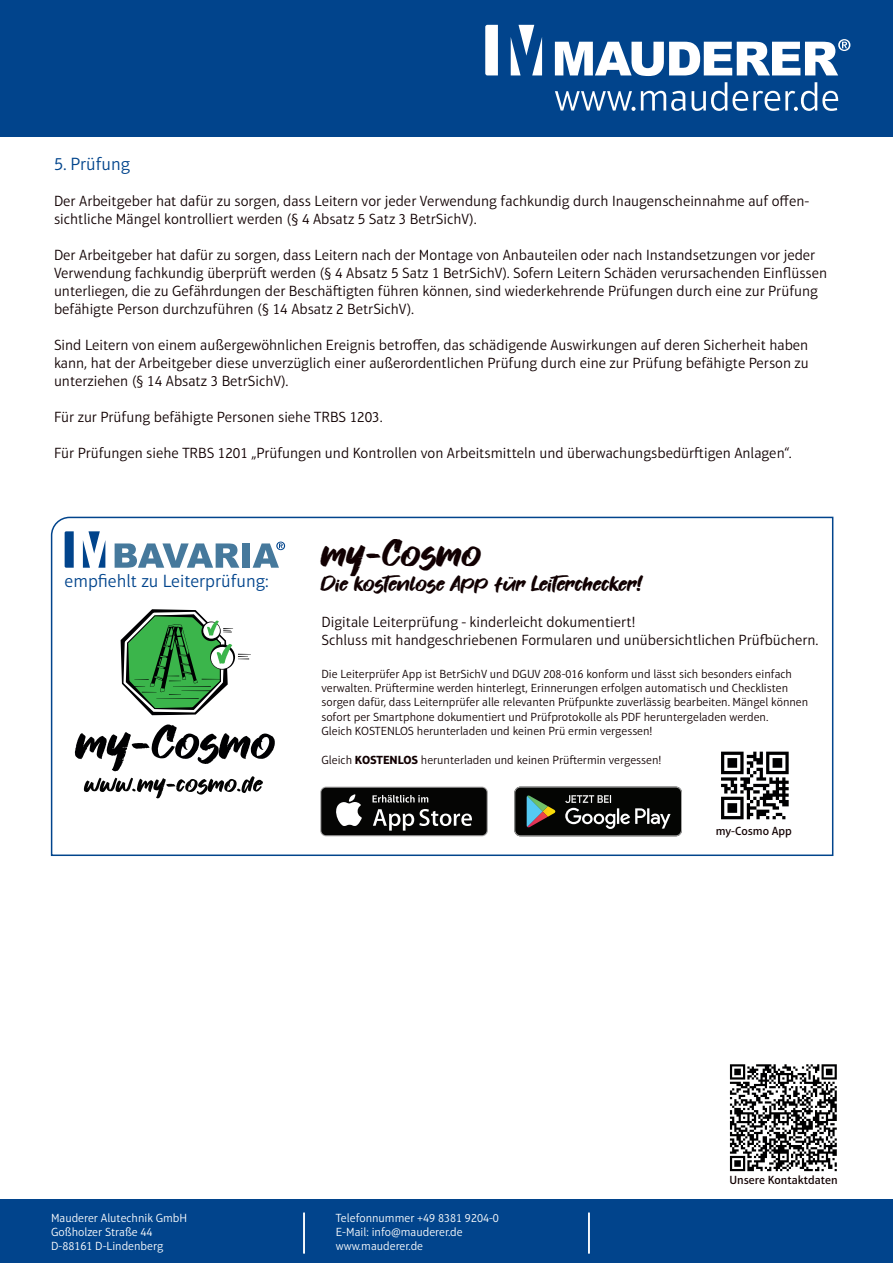
<style>
.page{position:relative;width:893px;height:1263px;background:#fff}
.page>*{position:absolute;margin:0;border:0;box-sizing:border-box;transform-origin:0 0}
.t1{font:36px "Fonters";color:#110002}
.t2{font:21px "Fonters";color:#110002}
.t3{font:300 18px "Aptifer Sans LT Pro";color:#01448c}
.t4{font:300 15px/18px "Aptifer Sans LT Pro";color:#110002}
.t5{font:300 12px/14.4px "Aptifer Sans LT Pro";color:#110002}
.t6{font:300 12px/14.4px "Aptifer Sans LT Pro";color:#fff}
.t7{font:500 12px "Aptifer Sans LT Pro";color:#110002}
.s1{font-weight:700}
</style>
<div class="page">
<div style="left:0;top:0;width:893px;height:137px;background:#01448c"></div>
<svg style="left:555px;top:39px;width:295px;height:37px"></svg>
<svg style="left:485px;top:25px;width:13px;height:50px"></svg>
<svg style="left:511px;top:25px;width:31px;height:50px"></svg>
<svg style="left:555px;top:91px;width:131px;height:20px"></svg>
<svg style="left:692px;top:82px;width:146px;height:29px"></svg>
<div style="left:0;top:1200px;width:893px;height:63px;background:#01448c"></div>
<hr style="left:303px;top:1213px;width:2px;height:40px;background:#fff">
<hr style="left:588px;top:1213px;width:2px;height:40px;background:#fff">
<svg style="left:730px;top:1064px;width:107px;height:107px"></svg>
<svg style="left:50px;top:516px;width:784px;height:340px"></svg>
<svg style="left:65px;top:531px;width:9px;height:37px"></svg>
<svg style="left:83px;top:531px;width:22px;height:37px"></svg>
<svg style="left:115px;top:543px;width:124px;height:25px"></svg>
<div style="left:242px;top:543px;width:8px;height:25px;background:#46799c"></div>
<svg style="left:253px;top:542px;width:32px;height:26px"></svg>
<svg style="left:121px;top:609px;width:130px;height:106px"></svg>
<svg style="left:75px;top:724px;width:200px;height:74px"></svg>
<div style="left:718px;top:748px;width:74px;height:74px;background:linear-gradient(to right,#fff,#fff)"></div>
<svg style="left:721px;top:752px;width:68px;height:67px"></svg>
<div style="left:502px;top:774px;width:192px;height:75px;background:#fff"></div>
<svg style="left:514px;top:787px;width:168px;height:49px;background:#292c29"></svg>
<svg style="left:320px;top:787px;width:168px;height:49px"></svg>
<div style="left:321px;top:788px;width:166px;height:47px;background:#050504;border-radius:5px"></div>
<svg style="left:336px;top:794px;width:26px;height:32px"></svg>
<svg style="left:373px;top:809px;width:99px;height:22px"></svg>
<svg style="left:372px;top:795px;width:56px;height:7px"></svg>
<p class="t3" style="left:54px;top:154px;width:78px">5. Prüfung</p>
<p class="t4" style="left:54px;top:192px;width:757px">Der Arbeitgeber hat dafür zu sorgen, dass Leitern vor jeder Verwendung fachkundig durch Inaugenscheinnahme auf offen&shy;sichtliche Mängel kontrolliert werden (§ 4 Absatz 5 Satz 3 BetrSichV).</p>
<p class="t4" style="left:54px;top:246px;width:775px">Der Arbeitgeber hat dafür zu sorgen, dass Leitern nach der Montage von Anbauteilen oder nach Instandsetzungen vor jeder Verwendung fachkundig überprüft werden (§ 4 Absatz 5 Satz 1 BetrSichV). Sofern Leitern Schäden verursachenden Einflüssen unterliegen, die zu Gefährdungen der Beschäftigten führen können, sind wiederkehrende Prüfungen durch eine zur Prüfung befähigte Person durchzuführen (§ 14 Absatz 2 BetrSichV).</p>
<p class="t4" style="left:54px;top:336px;width:756px;text-align:justify">Sind Leitern von einem außergewöhnlichen Ereignis betroffen, das schädigende Auswirkungen auf deren Sicherheit haben kann, hat der Arbeitgeber diese unverzüglich einer außerordentlichen Prüfung durch eine zur Prüfung befähigte Person zu unterziehen (§ 14 Absatz 3 BetrSichV).</p>
<p class="t4" style="left:54px;top:408px;width:330px">Für zur Prüfung befähigte Personen siehe TRBS 1203.</p>
<p class="t4" style="left:54px;top:444px;width:739px">Für Prüfungen siehe TRBS 1201 „Prüfungen und Kontrollen von Arbeitsmitteln und überwachungsbedürftigen Anlagen“.</p>
<p class="t3" style="left:65px;top:571px;width:206px">empfiehlt zu Leiterprüfung:</p>
<h1 class="t1" style="left:321px;top:531px;width:162px">my-Cosmo</h1>
<h2 class="t2" style="left:321px;top:571px;width:322px">Die kostenlose App für Leiterchecker!</h2>
<p class="t4" style="left:321px;top:613px;width:499px">Digitale Leiterprüfung - kinderleicht dokumentiert!<br>Schluss mit handgeschriebenen Formularen und unübersichtlichen Prüfbüchern.</p>
<p class="t5" style="left:321px;top:666px;width:488px">Die Leiterprüfer App ist BetrSichV und DGUV 208-016 konform und lässt sich besonders einfach verwalten. Prüftermine werden hinterlegt, Erinnerungen erfolgen automatisch und Checklisten sorgen dafür, dass Leiternprüfer alle relevanten Prüfpunkte zuverlässig bearbeiten. Mängel können sofort per Smartphone dokumentiert und Prüfprotokolle als PDF heruntergeladen werden.<br>Gleich KOSTENLOS herunterladen und keinen Prü ermin vergessen!</p>
<p class="t5" style="left:321px;top:753px;width:341px">Gleich <span class="s1">KOSTENLOS</span> herunterladen und keinen Prüftermin vergessen!</p>
<p class="t7" style="left:716px;top:824px;width:78px">my-Cosmo App</p>
<p class="t7" style="left:729px;top:1173px;width:110px">Unsere Kontaktdaten</p>
<p class="t6" style="left:51px;top:1210px;width:138px">Mauderer Alutechnik GmbH<br>Goßholzer Straße 44<br>D-88161 D-Lindenberg</p>
<p class="t6" style="left:336px;top:1210px;width:165px">Telefonnummer +49 8381 9204-0<br>E-Mail: info@mauderer.de www.mauderer.de</p>
</div>
